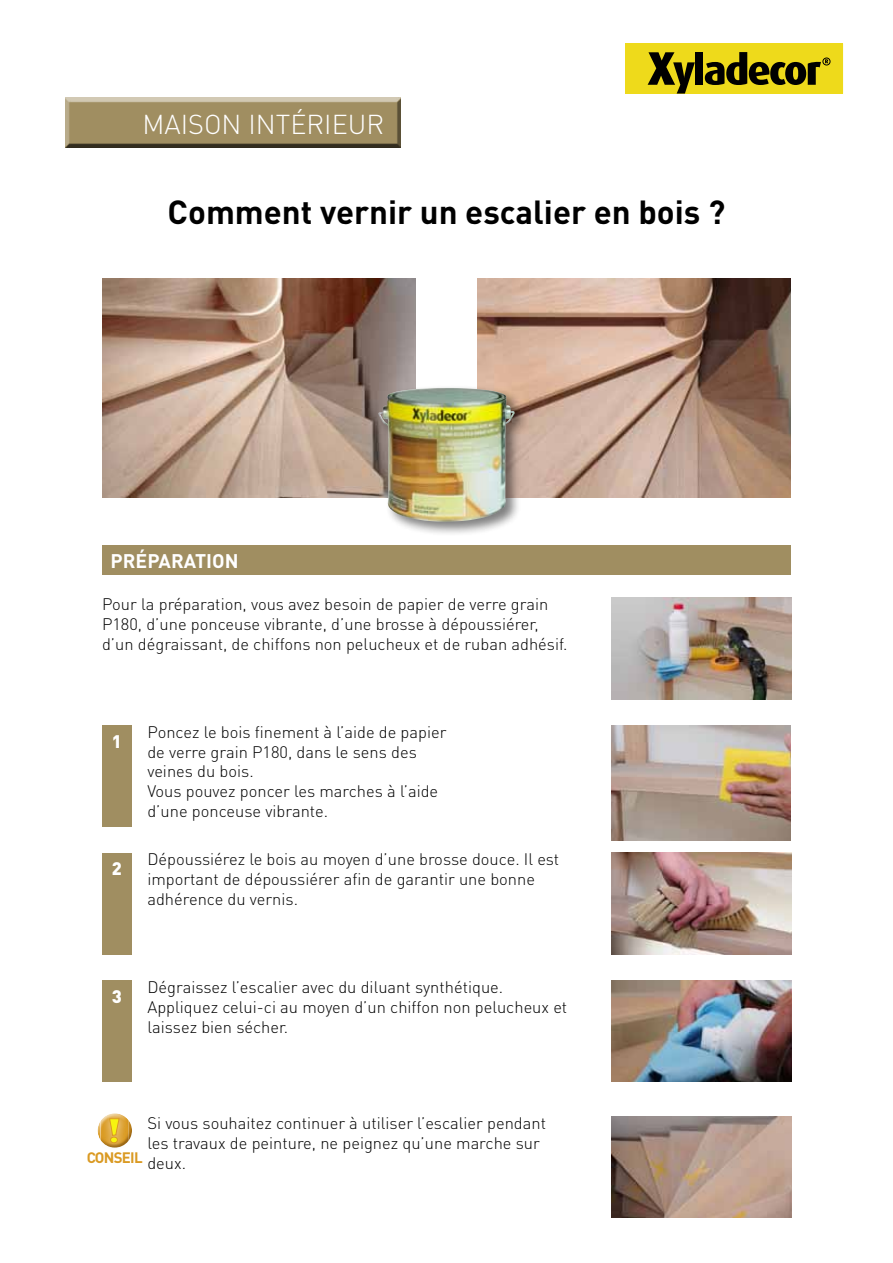
<style>
.page{position:relative;width:893px;height:1263px;background:#fff}
.page>*{position:absolute;margin:0;border:0;box-sizing:border-box;transform-origin:0 0}
.t1{font:700 33px "DIN Pro";color:#000}
.t2{font:300 27px "DIN";color:#fff}
.t3{font:700 19.5px "DIN";color:#fff}
.t4{font:900 18px "DIN Pro";color:#fff}
.t5{font:300 16.5px/19.8px "DIN Pro";color:#000}
.t6{font:700 15px "DIN Pro";letter-spacing:-.05em;color:#da9a23}
</style>
<div class="page">
<svg style="left:625px;top:44px;width:218px;height:50px;background:#ab9d13"></svg>
<img style="left:103px;top:279px;width:312px;height:218px">
<img style="left:478px;top:279px;width:313px;height:218px">
<svg style="left:65px;top:98px;width:336px;height:50px;background:#9a8a62"></svg>
<div style="left:102px;top:545px;width:689px;height:30px;background:#a08e61"></div>
<img style="left:611px;top:598px;width:181px;height:101px">
<img style="left:611px;top:725px;width:180px;height:116px">
<img style="left:611px;top:853px;width:181px;height:101px">
<img style="left:611px;top:980px;width:181px;height:102px">
<img style="left:611px;top:1116px;width:181px;height:102px">
<div style="left:102px;top:725px;width:30px;height:102px;background:#a08e61"></div>
<div style="left:102px;top:853px;width:30px;height:101px;background:#a08e61"></div>
<div style="left:102px;top:980px;width:30px;height:102px;background:#a08e61"></div>
<div style="left:376px;top:385px;width:153px;height:152px;background:#000;opacity:.5"></div>
<img style="left:378px;top:388px;width:137px;height:134px">
<div style="left:93px;top:1106px;width:40px;height:34px;background:#fff;opacity:.75"></div>
<div style="left:96px;top:1118px;width:40px;height:37px;background:#a08e61;opacity:.75"></div>
<h2 class="t2" style="left:142px;top:107px;width:243px">MAISON INTÉRIEUR</h2>
<h1 class="t1" style="left:168px;top:190px;width:559px">Comment vernir un escalier en bois ?</h1>
<p class="t3" style="left:111px;top:548px;width:130px">PRÉPARATION</p>
<p class="t5" style="left:102px;top:594px;width:467px">Pour la préparation, vous avez besoin de papier de verre grain<br>P180, d’une ponceuse vibrante, d’une brosse à dépoussiérer, d’un dégraissant, de chiffons non pelucheux et de ruban adhésif.</p>
<p class="t4" style="left:112px;top:729px;width:12px">1</p>
<p class="t4" style="left:112px;top:856px;width:12px">2</p>
<p class="t5" style="left:147px;top:721px;width:301px">Poncez le bois finement à l’aide de papier de verre grain P180, dans le sens des veines du bois.<br>Vous pouvez poncer les marches à l’aide d’une ponceuse vibrante.</p>
<p class="t5" style="left:147px;top:849px;width:413px">Dépoussiérez le bois au moyen d’une brosse douce. Il est important de dépoussiérer afin de garantir une bonne adhérence du vernis.</p>
<p class="t4" style="left:112px;top:984px;width:12px">3</p>
<p class="t5" style="left:147px;top:976px;width:421px">Dégraissez l’escalier avec du diluant synthétique.<br>Appliquez celui-ci au moyen d’un chiffon non pelucheux et laissez bien sécher.</p>
<p class="t5" style="left:147px;top:1112px;width:400px">Si vous souhaitez continuer à utiliser l’escalier pendant les travaux de peinture, ne peignez qu’une marche sur deux.</p>
<p class="t6" style="left:87px;top:1147px;width:57px">CONSEIL</p>
</div>
